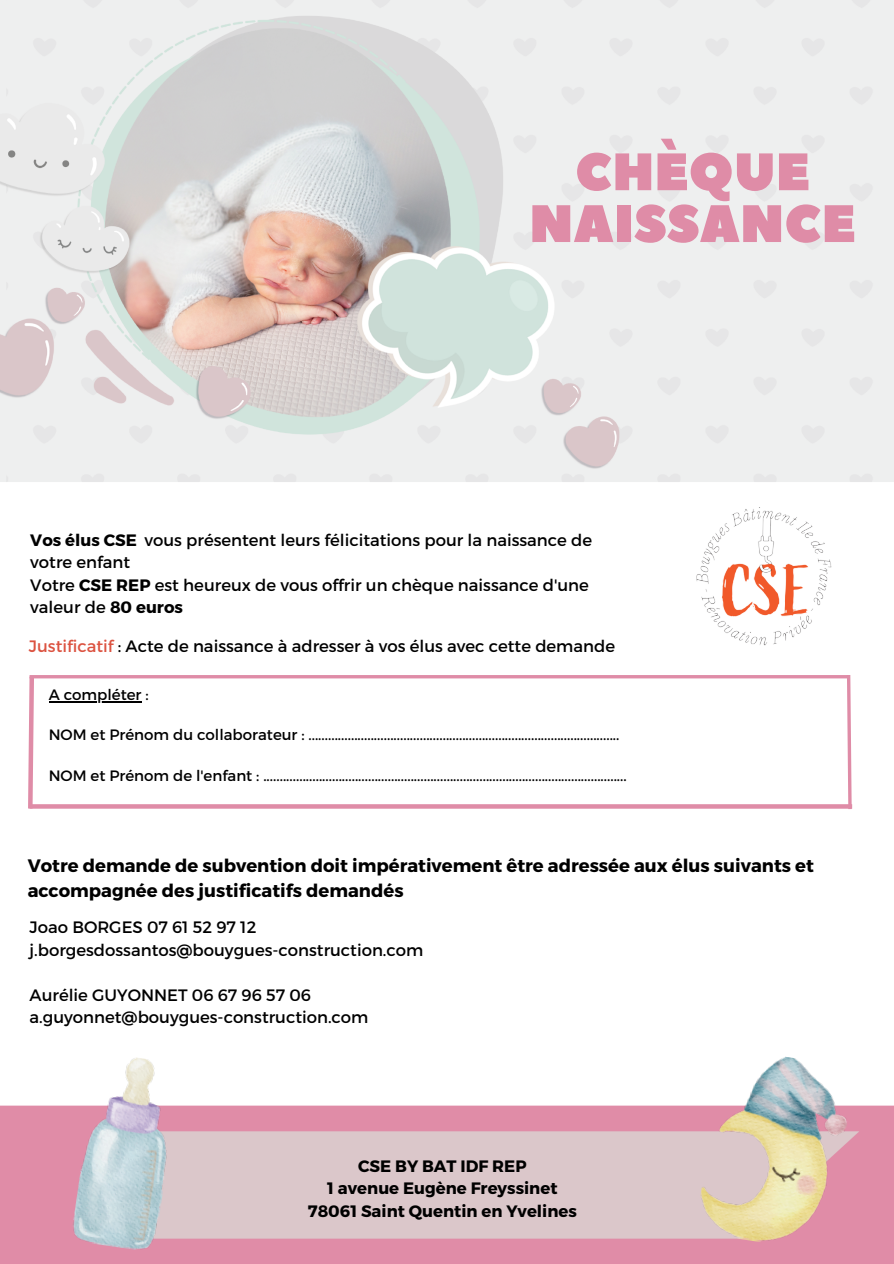
<style>
.page{position:relative;width:894px;height:1264px;background:#fff}
.page>*{position:absolute;margin:0;border:0;box-sizing:border-box;transform-origin:0 0}
.t1{font:52.5px/51.8px "Peace Sans";color:#df8ca7;text-align:center}
.t2{font:700 18px/24.8px "Montserrat";color:#000}
.t3{font:16.5px/22.5px "Montserrat";color:#000}
.t4{font:700 16.5px/22.5px "Montserrat";color:#000;text-align:center}
.t5{font:15px "Montserrat";color:#000}
.s1{font-weight:700}
.s2{color:#dc5341}
</style>
<div class="page">
<img style="left:0;top:0;width:893px;height:1263px">
<hr style="left:30px;top:675px;width:818px;height:3px;background:#df8ca7">
<svg style="left:36px;top:804px;width:809px;height:4px;background:#e091ab"></svg>
<svg style="left:26px;top:672px;width:10px;height:141px"></svg>
<svg style="left:845px;top:675px;width:8px;height:137px"></svg>
<img style="left:661px;top:476px;width:205px;height:199px">
<img style="left:70px;top:1051px;width:111px;height:201px">
<img style="left:694px;top:1047px;width:161px;height:205px">
<hr style="left:49px;top:701px;width:92px;height:1px;background:#000">
<h1 class="t1" style="left:529px;top:148px;width:328px">CHÈQUE<br>NAISSANCE</h1>
<p class="t3" style="left:30px;top:528px;width:563px"><span class="s1">Vos élus CSE</span> vous présentent leurs félicitations pour la naissance de votre enfant<br>Votre <span class="s1">CSE REP</span> est heureux de vous offrir un chèque naissance d'une valeur de <span class="s1">80 euros</span></p>
<p class="t3" style="left:29px;top:633px;width:587px"><span class="s2">Justificatif</span> : Acte de naissance à adresser à vos élus avec cette demande</p>
<p class="t5" style="left:49px;top:684px;width:101px">A compléter :</p>
<p class="t5" style="left:49px;top:725px;width:572px">NOM et Prénom du collaborateur : ...............................................................................................</p>
<p class="t5" style="left:49px;top:765px;width:579px">NOM et Prénom de l'enfant : ...............................................................................................................</p>
<p class="t2" style="left:28px;top:852px;width:787px">Votre demande de subvention doit impérativement être adressée aux élus suivants et accompagnée des justificatifs demandés</p>
<p class="t3" style="left:30px;top:915px;width:395px">Joao BORGES 07 61 52 97 12 j.borgesdossantos@bouygues-construction.com</p>
<p class="t3" style="left:30px;top:982px;width:340px">Aurélie GUYONNET 06 67 96 57 06 a.guyonnet@bouygues-construction.com</p>
<p class="t4" style="left:308px;top:1153px;width:270px">CSE BY BAT IDF REP<br>1 avenue Eugène Freyssinet<br>78061 Saint Quentin en Yvelines</p>
</div>
